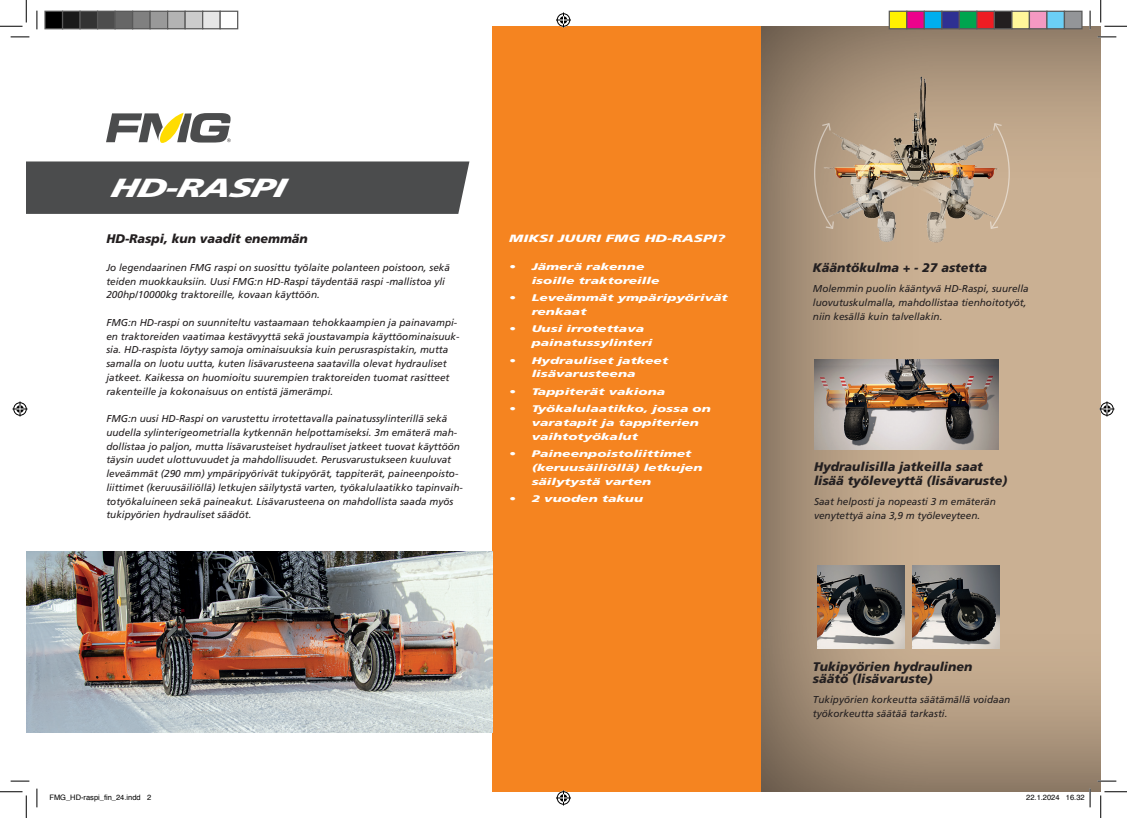
<style>
.page{position:relative;width:1127px;height:818px;background:#fff}
.page>*{position:absolute;margin:0;border:0;box-sizing:border-box;transform-origin:0 0}
.t1{font:italic 900 26.25px "Frutiger LT Std";color:#fff;scale:1.43 1}
.t2{font:italic 900 12.5px/12.5px "Frutiger LT Std";color:#231f20}
.t3{font:italic 900 10.5px "Frutiger LT Std";color:#fff;scale:1.43 1}
.t4{font:italic 10px/13.8px "Frutiger LT Std";color:#231f20}
.t5{font:italic 900 9.62px/13.8px "Frutiger LT Std";color:#fff;scale:1.43 1}
.t6{font:7.5px "Helvetica";color:#000}
</style>
<div class="page">
<div style="left:492px;top:26px;width:608px;height:766px;background:#f58420"></div>
<div style="left:759px;top:26px;width:341px;height:766px;background:#231f20;opacity:.75"></div>
<div style="left:26px;top:161px;width:443px;height:53px;background:#4b4c4d"></div>
<svg style="left:106px;top:113px;width:124px;height:30px"></svg>
<img style="left:26px;top:551px;width:466px;height:182px">
<img style="left:813px;top:360px;width:185px;height:90px">
<img style="left:912px;top:565px;width:87px;height:83px">
<img style="left:817px;top:565px;width:87px;height:83px">
<img style="left:813px;top:67px;width:195px;height:182px">
<svg style="left:813px;top:122px;width:21px;height:108px"></svg>
<svg style="left:988px;top:122px;width:22px;height:108px"></svg>
<svg style="left:11px;top:36px;width:18px;height:2px"></svg>
<svg style="left:1097px;top:36px;width:18px;height:2px"></svg>
<svg style="left:11px;top:780px;width:18px;height:2px"></svg>
<svg style="left:1097px;top:780px;width:18px;height:2px"></svg>
<svg style="left:36px;top:11px;width:2px;height:18px"></svg>
<svg style="left:36px;top:788px;width:2px;height:19px"></svg>
<svg style="left:1088px;top:11px;width:2px;height:18px"></svg>
<svg style="left:0;top:0;width:27px;height:27px"></svg>
<svg style="left:0;top:791px;width:27px;height:27px"></svg>
<svg style="left:1100px;top:0;width:26px;height:27px"></svg>
<svg style="left:1100px;top:791px;width:26px;height:27px"></svg>
<svg style="left:556px;top:13px;width:15px;height:15px"></svg>
<svg style="left:556px;top:790px;width:15px;height:15px"></svg>
<svg style="left:13px;top:401px;width:15px;height:15px"></svg>
<svg style="left:1099px;top:401px;width:15px;height:15px"></svg>
<div style="left:45px;top:11px;width:18px;height:18px;background:#000"></div>
<div style="left:44px;top:11px;width:19px;height:18px;border:1px solid #595959"></div>
<div style="left:63px;top:11px;width:17px;height:18px;background:#1a1a1a"></div>
<div style="left:62px;top:11px;width:19px;height:18px;border:1px solid #595959"></div>
<div style="left:80px;top:11px;width:18px;height:18px;background:#333"></div>
<div style="left:79px;top:11px;width:19px;height:18px;border:1px solid #595959"></div>
<div style="left:98px;top:11px;width:17px;height:18px;background:#4d4d4d"></div>
<div style="left:97px;top:11px;width:19px;height:18px;border:1px solid #595959"></div>
<div style="left:115px;top:11px;width:18px;height:18px;background:#666"></div>
<div style="left:114px;top:11px;width:19px;height:18px;border:1px solid #595959"></div>
<div style="left:133px;top:11px;width:17px;height:18px;background:#808080"></div>
<div style="left:132px;top:11px;width:19px;height:18px;border:1px solid #595959"></div>
<div style="left:150px;top:11px;width:18px;height:18px;background:#999"></div>
<div style="left:149px;top:11px;width:19px;height:18px;border:1px solid #595959"></div>
<div style="left:168px;top:11px;width:17px;height:18px;background:#b3b3b3"></div>
<div style="left:167px;top:11px;width:19px;height:18px;border:1px solid #595959"></div>
<div style="left:185px;top:11px;width:18px;height:18px;background:#ccc"></div>
<div style="left:184px;top:11px;width:19px;height:18px;border:1px solid #595959"></div>
<div style="left:203px;top:11px;width:17px;height:18px;background:#e6e6e6"></div>
<div style="left:202px;top:11px;width:19px;height:18px;border:1px solid #595959"></div>
<div style="left:219px;top:11px;width:19px;height:18px;border:1px solid #595959"></div>
<div style="left:889px;top:11px;width:17px;height:18px;background:#fff101"></div>
<div style="left:888px;top:11px;width:19px;height:18px;border:1px solid #595959"></div>
<div style="left:906px;top:11px;width:18px;height:18px;background:#ed028c"></div>
<div style="left:905px;top:11px;width:19px;height:18px;border:1px solid #595959"></div>
<div style="left:924px;top:11px;width:17px;height:18px;background:#00aeef"></div>
<div style="left:923px;top:11px;width:19px;height:18px;border:1px solid #595959"></div>
<div style="left:941px;top:11px;width:18px;height:18px;background:#2e3092"></div>
<div style="left:940px;top:11px;width:19px;height:18px;border:1px solid #595959"></div>
<div style="left:959px;top:11px;width:17px;height:18px;background:#00a54f"></div>
<div style="left:958px;top:11px;width:19px;height:18px;border:1px solid #595959"></div>
<div style="left:976px;top:11px;width:18px;height:18px;background:#ee1d23"></div>
<div style="left:975px;top:11px;width:19px;height:18px;border:1px solid #595959"></div>
<div style="left:994px;top:11px;width:17px;height:18px;background:#231f20"></div>
<div style="left:993px;top:11px;width:19px;height:18px;border:1px solid #595959"></div>
<div style="left:1011px;top:11px;width:18px;height:18px;background:#fff79a"></div>
<div style="left:1010px;top:11px;width:19px;height:18px;border:1px solid #595959"></div>
<div style="left:1029px;top:11px;width:17px;height:18px;background:#f499c2"></div>
<div style="left:1028px;top:11px;width:19px;height:18px;border:1px solid #595959"></div>
<div style="left:1046px;top:11px;width:18px;height:18px;background:#6bcff6"></div>
<div style="left:1045px;top:11px;width:19px;height:18px;border:1px solid #595959"></div>
<div style="left:1064px;top:11px;width:17px;height:18px;background:#939598"></div>
<div style="left:1063px;top:11px;width:19px;height:18px;border:1px solid #595959"></div>
<svg style="left:1065px;top:788px;width:25px;height:19px"></svg>
<h1 class="t1" style="left:110px;top:172px;width:128px">HD-RA SPI</h1>
<p class="t2" style="left:106px;top:233px;width:203px">HD-Raspi, kun vaadit enemmän</p>
<p class="t4" style="left:106px;top:261px;width:345px">Jo legendaarinen FMG raspi on suosittu työlaite polanteen poistoon, sekä teiden muokkauksiin. Uusi FMG:n HD-Raspi täydentää raspi -mallistoa yli<br>200hp/10000kg traktoreille, kovaan käyttöön.</p>
<p class="t4" style="left:106px;top:316px;width:354px">FMG:n HD-raspi on suunniteltu vastaamaan tehokkaampien ja painavampi&shy;en traktoreiden vaatimaa kestävyyttä sekä joustavampia käyttöominaisuuk&shy;sia. HD-raspista löytyy samoja ominaisuuksia kuin perusraspistakin, mutta samalla on luotu uutta, kuten lisävarusteena saatavilla olevat hydrauliset jatkeet. Kaikessa on huomioitu suurempien traktoreiden tuomat rasitteet rakenteille ja kokonaisuus on entistä jämerämpi.</p>
<p class="t4" style="left:106px;top:412px;width:358px">FMG:n uusi HD-Raspi on varustettu irrotettavalla painatussylinterillä sekä uudella sylinterigeometrialla kytkennän helpottamiseksi. 3m emäterä mah&shy;dollistaa jo paljon, mutta lisävarusteiset hydrauliset jatkeet tuovat käyttöön täysin uudet ulottuvuudet ja mahdollisuudet. Perusvarustukseen kuuluvat leveämmät (290 mm) ympäripyörivät tukipyörät, tappiterät, paineenpoisto&shy;liittimet (keruusäiliöllä) letkujen säilytystä varten, työkalulaatikko tapinvaih&shy;totyökaluineen sekä paineakut. Lisävarusteena on mahdollista saada myös tukipyörien hydrauliset säädöt.</p>
<p class="t3" style="left:509px;top:232px;width:153px">MIKSI JUURI FMG HD-RASPI?</p>
<p class="t5" style="left:531px;top:260px;width:91px;text-indent:-22px">• Jämerä rakenne isoille traktoreille</p>
<p class="t5" style="left:531px;top:291px;width:138px;text-indent:-22px">• Leveämmät ympäripyörivät renkaat</p>
<p class="t5" style="left:531px;top:322px;width:86px;text-indent:-22px">• Uusi irrotettava painatussylinteri</p>
<p class="t5" style="left:531px;top:353px;width:97px;text-indent:-22px">• Hydrauliset jatkeet lisävarusteena</p>
<p class="t5" style="left:509px;top:385px;width:111px">• Tappiterät vakiona</p>
<p class="t5" style="left:531px;top:402px;width:127px;text-indent:-22px">• Työkalulaatikko, jossa on varatapit ja tappiterien vaihtotyökalut</p>
<p class="t5" style="left:531px;top:447px;width:121px;text-indent:-22px">• Paineenpoistoliittimet (keruusäiliöllä) letkujen säilytystä varten</p>
<p class="t5" style="left:509px;top:492px;width:95px">• 2 vuoden takuu</p>
<p class="t2" style="left:812px;top:262px;width:176px">Kääntökulma + - 27 astetta</p>
<p class="t4" style="left:812px;top:282px;width:217px">Molemmin puolin kääntyvä HD-Raspi, suurella luovutuskulmalla, mahdollistaa tienhoitotyöt, niin kesällä kuin talvellakin.</p>
<p class="t2" style="left:813px;top:460px;width:195px;line-height:13.8px">Hydraulisilla jatkeilla saat lisää työleveyttä (lisävaruste)</p>
<p class="t4" style="left:813px;top:495px;width:183px">Saat helposti ja nopeasti 3 m emäterän venytettyä aina 3,9 m työleveyteen.</p>
<p class="t2" style="left:812px;top:660px;width:161px">Tukipyörien hydraulinen säätö (lisävaruste)</p>
<p class="t4" style="left:812px;top:693px;width:199px">Tukipyörien korkeutta säätämällä voidaan työkorkeutta säätää tarkasti.</p>
<p class="t6" style="left:49px;top:791px;width:103px">FMG_HD-raspi_fin_24.indd 2</p>
<p class="t6" style="left:1025px;top:791px;width:60px">22.1.2024 16.32</p>
</div>
